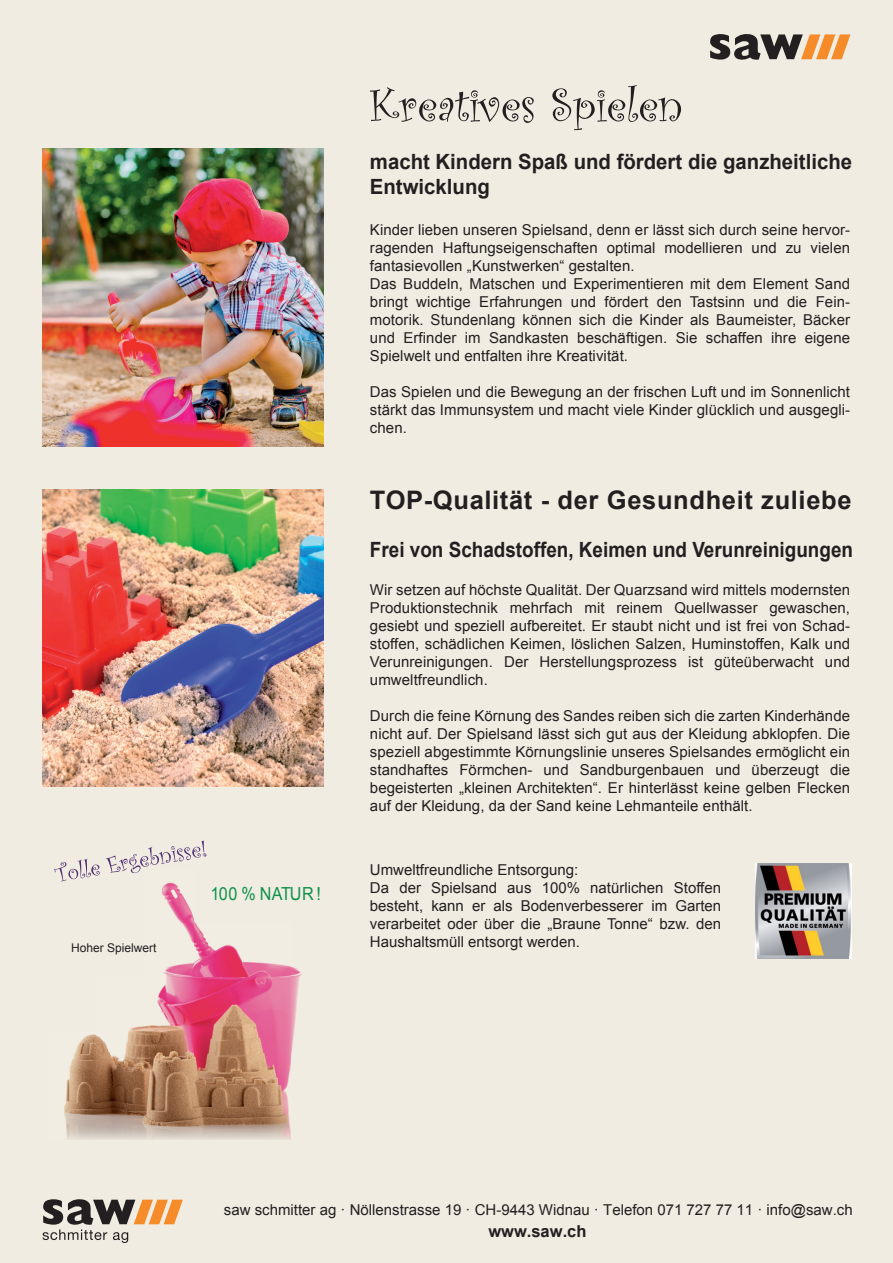
<style>
.page{position:relative;width:893px;height:1263px;background:#f1ece2}
.page>*{position:absolute;margin:0;border:0;box-sizing:border-box;transform-origin:0 0}
.t1{font:700 25.5px "Arial";letter-spacing:.025em;color:#231f20}
.t2{font:700 21px/25.2px "Arial";color:#231f20}
.t3{font:700 21px "Arial";color:#231f20;scale:.9 1}
.t4{font:18px "Arial";letter-spacing:-.025em;color:#0e924b;scale:.9 1}
.t5{font:700 16.5px "Arial";color:#231f20}
.t6{font:15px/18px "Arial";letter-spacing:.005em;color:#231f20;text-align:justify}
.t7{font:12px "Arial";color:#231f20}
</style>
<div class="page">
<img style="left:43px;top:149px;width:280px;height:297px">
<img style="left:43px;top:489px;width:280px;height:298px">
<img style="left:61px;top:873px;width:241px;height:266px">
<svg style="left:370px;top:87px;width:164px;height:36px"></svg>
<svg style="left:552px;top:85px;width:129px;height:45px"></svg>
<img style="left:756px;top:863px;width:95px;height:95px">
<svg style="left:54px;top:859px;width:46px;height:22px"></svg>
<svg style="left:106px;top:840px;width:100px;height:33px"></svg>
<svg style="left:710px;top:34px;width:140px;height:26px"></svg>
<svg style="left:43px;top:1199px;width:140px;height:44px"></svg>
<p class="t7" style="left:71px;top:940px;width:87px">Hoher Spielwert</p>
<p class="t4" style="left:211px;top:881px;width:124px">100 % NATUR !</p>
<h2 class="t2" style="left:370px;top:149px;width:484px">macht Kindern Spaß und fördert die ganzheitliche<br>Entwicklung</h2>
<p class="t6" style="left:370px;top:221px;width:482px;text-align:left">Kinder lieben unseren Spielsand, denn er lässt sich durch seine hervor&shy;ragenden Haftungseigenschaften optimal modellieren und zu vielen fantasievollen „Kunstwerken“ gestalten.<br>Das Buddeln, Matschen und Experimentieren mit dem Element Sand bringt wichtige Erfahrungen und fördert den Tastsinn und die Fein&shy;motorik. Stundenlang können sich die Kinder als Baumeister, Bäcker und Erfinder im Sandkasten beschäftigen. Sie schaffen ihre eigene Spielwelt und entfalten ihre Kreativität.</p>
<p class="t6" style="left:370px;top:383px;width:482px">Das Spielen und die Bewegung an der frischen Luft und im Sonnenlicht stärkt das Immunsystem und macht viele Kinder glücklich und ausgegli&shy;chen.</p>
<h1 class="t1" style="left:370px;top:483px;width:483px">TOP-Qualität - der Gesundheit zuliebe</h1>
<h2 class="t3" style="left:370px;top:535px;width:538px">Frei von Schadstoffen, Keimen und Verunreinigungen</h2>
<p class="t6" style="left:370px;top:581px;width:482px">Wir setzen auf höchste Qualität. Der Quarzsand wird mittels modernsten Produktionstechnik mehrfach mit reinem Quellwasser gewaschen, gesiebt und speziell aufbereitet. Er staubt nicht und ist frei von Schad&shy;stoffen, schädlichen Keimen, löslichen Salzen, Huminstoffen, Kalk und Verunreinigungen. Der Herstellungsprozess ist güteüberwacht und umweltfreundlich.</p>
<p class="t6" style="left:370px;top:707px;width:482px">Durch die feine Körnung des Sandes reiben sich die zarten Kinderhände nicht auf. Der Spielsand lässt sich gut aus der Kleidung abklopfen. Die speziell abgestimmte Körnungslinie unseres Spielsandes ermöglicht ein standhaftes Förmchen- und Sandburgenbauen und überzeugt die begeisterten „kleinen Architekten“. Er hinterlässt keine gelben Flecken auf der Kleidung, da der Sand keine Lehmanteile enthält.</p>
<p class="t6" style="left:370px;top:860px;width:353px;text-align:left">Umweltfreundliche Entsorgung:<br>Da der Spielsand aus 100% natürlichen Stoffen besteht, kann er als Bodenverbesserer im Garten verarbeitet oder über die „Braune Tonne“ bzw. den Haushaltsmüll entsorgt werden.</p>
<p class="t6" style="left:224px;top:1201px;width:630px">saw schmitter ag · Nöllenstrasse 19 · CH-9443 Widnau · Telefon 071 727 77 11 · info@saw.ch</p>
<p class="t5" style="left:488px;top:1221px;width:100px">www.saw.ch</p>
</div>
